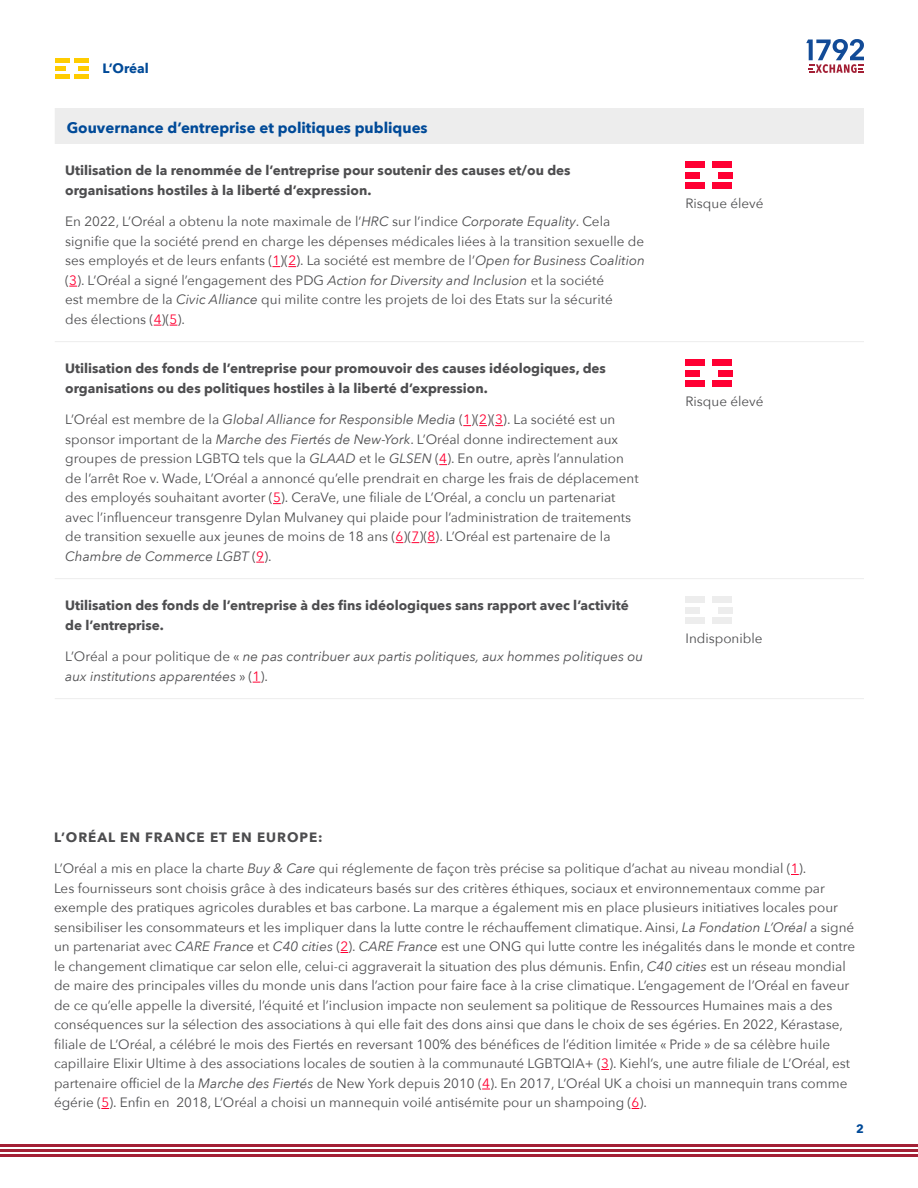
<style>
.page{position:relative;width:918px;height:1188px;background:#fff}
.page>*{position:absolute;margin:0;border:0;box-sizing:border-box;transform-origin:0 0}
.Table_Header_Style{font:700 15px "Avenir Next";color:#004a98}
.Main_Paragraph{font:13.5px/19.5px "Avenir Next";color:#4d4d4f}
.Main_Paragraph-2{font:700 13.5px/19.5px "Avenir Next";color:#4d4d4f}
.Main_Paragraph-3{font:italic 13.5px/19.5px "Avenir Next";color:#4d4d4f}
.Main_Paragraph-4{font:700 13.5px "Avenir Next";letter-spacing:.07em;color:#4d4d4f}
.Main_Paragraph-5{font:700 13.5px "Avenir Next";letter-spacing:-.005em;color:#004a98}
.t1{font:700 12px "Avenir Next";color:#004a98}
.s1{font-style:italic}
.s2{color:#f03}
.s3{font-style:normal}
.s4{font-style:normal;color:#f03}
</style>
<div class="page">
<hr style="left:0;top:1144px;width:918px;height:2px;background:#a32035">
<hr style="left:0;top:1149px;width:918px;height:3px;background:#a32035">
<hr style="left:0;top:1154px;width:918px;height:3px;background:#a32035">
<div style="left:55px;top:108px;width:809px;height:36px;background:#ededed"></div>
<hr style="left:55px;top:341px;width:620px;height:1px;background:#ededed">
<hr style="left:675px;top:341px;width:189px;height:1px;background:#ededed">
<hr style="left:55px;top:578px;width:620px;height:1px;background:#ededed">
<hr style="left:675px;top:578px;width:189px;height:1px;background:#ededed">
<hr style="left:55px;top:698px;width:620px;height:1px;background:#ededed">
<hr style="left:675px;top:698px;width:189px;height:1px;background:#ededed">
<div style="left:686px;top:162px;width:19px;height:6px;background:#f03"></div>
<div style="left:686px;top:172px;width:14px;height:6px;background:#f03"></div>
<div style="left:686px;top:183px;width:19px;height:6px;background:#f03"></div>
<div style="left:712px;top:162px;width:20px;height:6px;background:#f03"></div>
<div style="left:718px;top:172px;width:14px;height:6px;background:#f03"></div>
<div style="left:712px;top:183px;width:20px;height:6px;background:#f03"></div>
<div style="left:686px;top:360px;width:19px;height:6px;background:#f03"></div>
<div style="left:686px;top:370px;width:14px;height:6px;background:#f03"></div>
<div style="left:686px;top:381px;width:19px;height:6px;background:#f03"></div>
<div style="left:712px;top:360px;width:20px;height:6px;background:#f03"></div>
<div style="left:718px;top:370px;width:14px;height:6px;background:#f03"></div>
<div style="left:712px;top:381px;width:20px;height:6px;background:#f03"></div>
<div style="left:686px;top:597px;width:19px;height:6px;background:#ededed"></div>
<div style="left:686px;top:607px;width:14px;height:6px;background:#ededed"></div>
<div style="left:686px;top:618px;width:19px;height:6px;background:#ededed"></div>
<div style="left:712px;top:597px;width:20px;height:6px;background:#ededed"></div>
<div style="left:718px;top:607px;width:14px;height:6px;background:#ededed"></div>
<div style="left:712px;top:618px;width:20px;height:6px;background:#ededed"></div>
<svg style="left:806px;top:39px;width:58px;height:34px"></svg>
<div style="left:55px;top:58px;width:14px;height:5px;background:#fc0"></div>
<div style="left:55px;top:66px;width:10px;height:5px;background:#fc0"></div>
<hr style="left:55px;top:74px;width:14px;height:4px;background:#fc0">
<div style="left:74px;top:58px;width:15px;height:5px;background:#fc0"></div>
<div style="left:78px;top:66px;width:11px;height:5px;background:#fc0"></div>
<hr style="left:74px;top:74px;width:15px;height:4px;background:#fc0">
<p class="Main_Paragraph-5" style="left:103px;top:57px;width:48px">L’Oréal</p>
<p class="Table_Header_Style" style="left:67px;top:115px;width:362px">Gouvernance d’entreprise et politiques publiques</p>
<p class="Main_Paragraph-2" style="left:65px;top:160px;width:507px">Utilisation de la renommée de l’entreprise pour soutenir des causes et/ou des organisations hostiles à la liberté d’expression.</p>
<p class="Main_Paragraph" style="left:65px;top:211px;width:581px">En 2022, L’Oréal a obtenu la note maximale de l’<span class="s1">HRC</span> sur l’indice <span class="s1">Corporate Equality</span>. Cela signifie que la société prend en charge les dépenses médicales liées à la transition sexuelle de ses employés et de leurs enfants (<span class="s2">1</span>)(<span class="s2">2</span>). La société est membre de l’<span class="s1">Open for Business Coalition </span>(<span class="s2">3</span>). L’Oréal a signé l’engagement des PDG <span class="s1">Action for Diversity and Inclusion</span> et la société<br>est membre de la <span class="s1">Civic Alliance</span> qui milite contre les projets de loi des Etats sur la sécurité<br>des élections (<span class="s2">4</span>)(<span class="s2">5</span>).</p>
<p class="Main_Paragraph-2" style="left:65px;top:358px;width:542px">Utilisation des fonds de l’entreprise pour promouvoir des causes idéologiques, des organisations ou des politiques hostiles à la liberté d’expression.</p>
<p class="Main_Paragraph" style="left:65px;top:409px;width:575px">L’Oréal est membre de la <span class="s1">Global Alliance for Responsible Media</span> (<span class="s2">1</span>)(<span class="s2">2</span>)(<span class="s2">3</span>). La société est un sponsor important de la <span class="s1">Marche des Fiertés de New-York</span>. L’Oréal donne indirectement aux groupes de pression LGBTQ tels que la <span class="s1">GLAAD</span> et le <span class="s1">GLSEN</span> (<span class="s2">4</span>). En outre, après l’annulation de l’arrêt Roe v. Wade, L’Oréal a annoncé qu’elle prendrait en charge les frais de déplacement des employés souhaitant avorter (<span class="s2">5</span>). CeraVe, une filiale de L’Oréal, a conclu un partenariat avec l’influenceur transgenre Dylan Mulvaney qui plaide pour l’administration de traitements de transition sexuelle aux jeunes de moins de 18 ans (<span class="s2">6</span>)(<span class="s2">7</span>)(<span class="s2">8</span>). L’Oréal est partenaire de la <span class="s1">Chambre de Commerce LGBT</span> (<span class="s2">9</span>).</p>
<p class="Main_Paragraph-2" style="left:65px;top:595px;width:565px">Utilisation des fonds de l’entreprise à des fins idéologiques sans rapport avec l’activité de l’entreprise.</p>
<p class="Main_Paragraph-3" style="left:65px;top:646px;width:580px"><span class="s3">L’Oréal a pour politique de «</span> ne pas contribuer aux partis politiques, aux hommes politiques ou aux institutions apparentées <span class="s3">» (</span><span class="s4">1</span><span class="s3">).</span></p>
<p class="Main_Paragraph" style="left:686px;top:193px;width:80px">Risque élevé</p>
<p class="Main_Paragraph" style="left:686px;top:391px;width:80px">Risque élevé</p>
<p class="Main_Paragraph" style="left:686px;top:628px;width:79px">Indisponible</p>
<p class="Main_Paragraph-4" style="left:54px;top:825px;width:270px">L’ORÉAL EN FRANCE ET EN EUROPE:</p>
<p class="Main_Paragraph" style="left:54px;top:858px;width:803px">L’Oréal a mis en place la charte <span class="s1">Buy &amp; Care</span> qui réglemente de façon très précise sa politique d’achat au niveau mondial (<span class="s2">1</span>).<br>Les fournisseurs sont choisis grâce à des indicateurs basés sur des critères éthiques, sociaux et environnementaux comme par exemple des pratiques agricoles durables et bas carbone. La marque a également mis en place plusieurs initiatives locales pour sensibiliser les consommateurs et les impliquer dans la lutte contre le réchauffement climatique. Ainsi, <span class="s1">La Fondation L’Oréal</span> a signé un partenariat avec <span class="s1">CARE France</span> et <span class="s1">C40 cities</span> (<span class="s2">2</span>). <span class="s1">CARE France</span> est une ONG qui lutte contre les inégalités dans le monde et contre le changement climatique car selon elle, celui-ci aggraverait la situation des plus démunis. Enfin, <span class="s1">C40 cities</span> est un réseau mondial de maire des principales villes du monde unis dans l’action pour faire face à la crise climatique. L’engagement de l’Oréal en faveur de ce qu’elle appelle la diversité, l’équité et l’inclusion impacte non seulement sa politique de Ressources Humaines mais a des conséquences sur la sélection des associations à qui elle fait des dons ainsi que dans le choix de ses égéries. En 2022, Kérastase, filiale de L’Oréal, a célébré le mois des Fiertés en reversant 100% des bénéfices de l’édition limitée « Pride » de sa célèbre huile capillaire Elixir Ultime à des associations locales de soutien à la communauté LGBTQIA+ (<span class="s2">3</span>). Kiehl’s, une autre filiale de L’Oréal, est partenaire officiel de la <span class="s1">Marche des Fiertés</span> de New York depuis 2010 (<span class="s2">4</span>). En 2017, L’Oréal UK a choisi un mannequin trans comme égérie (<span class="s2">5</span>). Enfin en 2018, L’Oréal a choisi un mannequin voilé antisémite pour un shampoing (<span class="s2">6</span>).</p>
<p class="t1" style="left:856px;top:1119px;width:9px">2</p>
</div>
